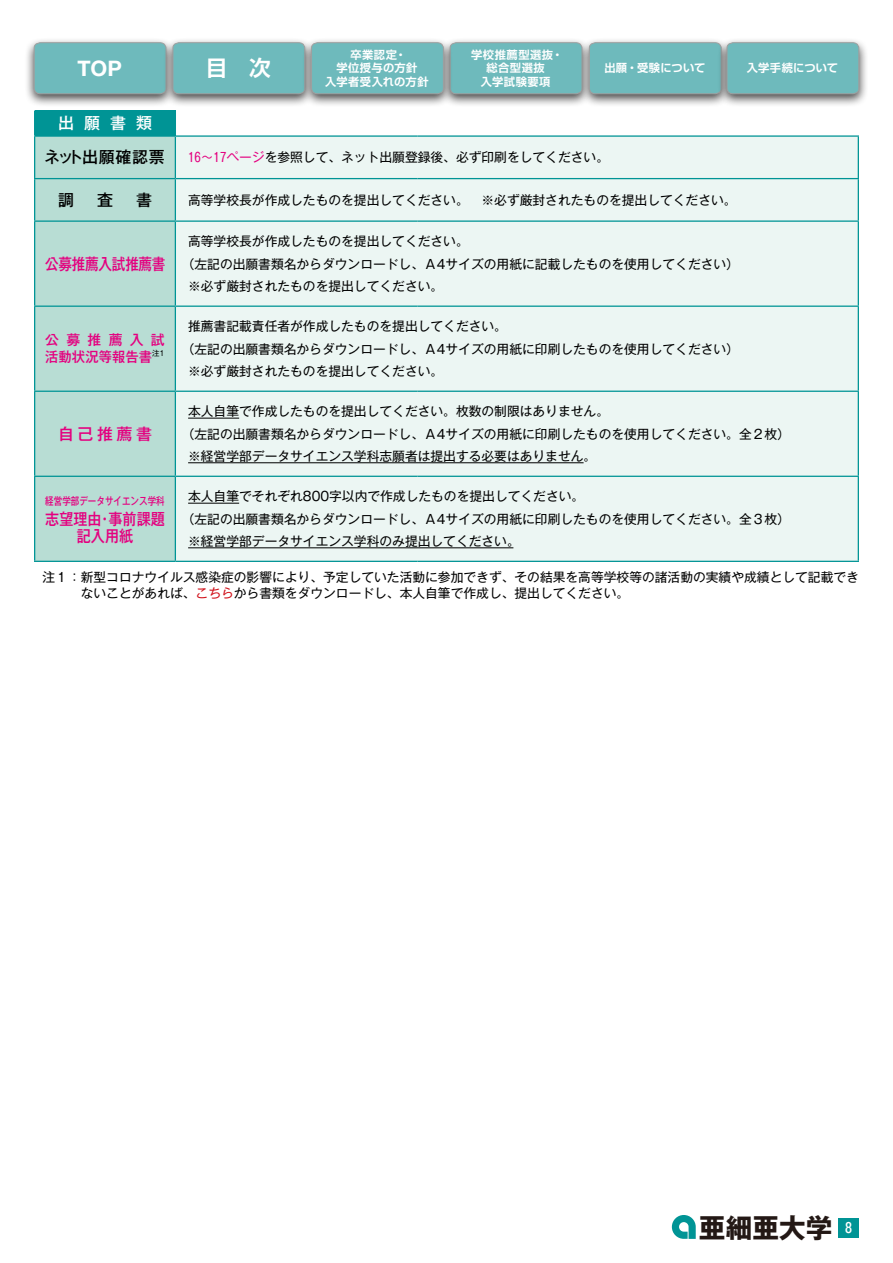
<style>
.page{position:relative;width:893px;height:1263px;background:#fff}
.page>*{position:absolute;margin:0;border:0;box-sizing:border-box;transform-origin:0 0}
.t1{font:700 26.7px "Gothic MB101 Pr 6";color:#231815}
.t2{font:700 21.45px "Helvetica Neue LT Std";color:#fff}
.t3{font:700 21.45px "Shin Go Pr 6 De";color:#fff}
.t4{font:500 15.9px/17px "Gothic MB101 Pr 6 N";color:#e4007f;text-align:center;scale:.88 1}
.t5{font:500 15.9px "Gothic MB101 Pr 6 N";letter-spacing:.045em;color:#000}
.t6{font:500 15.9px "Gothic MB101 Pr 6 N";color:#e4007f;scale:.85 1}
.t7{font:500 15.9px "Gothic MB101 Pr 6 N";color:#e4007f}
.t8{font:500 15.9px "Gothic MB101 Pr 6 N";color:#fff}
.t9{font:500 13.8px/17px "Gothic MB101 Pr 6 N";letter-spacing:.015em;color:#e4007f}
.t10{font:12.75px/15.9px "Gothic MB101 Pr 6 N";color:#000}
.t11{font:700 11.1px/13.6px "Shin Go Pr 6 De";letter-spacing:.04em;color:#fff;text-align:center}
.t12{font:700 11.1px "Shin Go Pr 6 De";letter-spacing:.015em;color:#fff}
.t13{font:700 11.1px "Shin Go Pr 6 De";letter-spacing:.01em;color:#fff}
.t14{font:500 10.65px "Gothic MB101 Pr 6 N";letter-spacing:.005em;color:#e4007f;scale:.8 1}
.t15{font:7.5px "Gothic MB101 Pr 6 N";color:#000}
.s1{color:#e4007f}
.s2{color:#d0121b}
</style>
<div class="page">
<svg style="left:672px;top:1215px;width:24px;height:24px"></svg>
<div style="left:838px;top:1218px;width:21px;height:20px;background:#009495"></div>
<div style="left:25px;top:37px;width:150px;height:71px;background:#000;opacity:.75"></div>
<div style="left:34px;top:42px;width:129px;height:52px;background:#6ebabc"></div>
<div style="left:441px;top:37px;width:150px;height:71px;background:#000;opacity:.75"></div>
<div style="left:453px;top:42px;width:127px;height:52px;background:#6ebabc"></div>
<div style="left:163px;top:37px;width:151px;height:71px;background:#000;opacity:.75"></div>
<div style="left:173px;top:42px;width:129px;height:52px;background:#6ebabc"></div>
<div style="left:302px;top:37px;width:151px;height:71px;background:#000;opacity:.75"></div>
<svg style="left:311px;top:42px;width:133px;height:52px;background:#70b8ba"></svg>
<div style="left:580px;top:37px;width:151px;height:71px;background:#000;opacity:.75"></div>
<div style="left:589px;top:42px;width:128px;height:52px;background:#6ebabc"></div>
<div style="left:717px;top:37px;width:151px;height:71px;background:#000;opacity:.75"></div>
<svg style="left:727px;top:42px;width:132px;height:52px;background:#70b8ba"></svg>
<div style="left:35px;top:111px;width:140px;height:25px;background:#009495"></div>
<svg style="left:35px;top:137px;width:140px;height:424px;background:#b1dad1"></svg>
<div style="left:176px;top:137px;width:682px;height:424px;background:#ecf6f3"></div>
<svg style="left:34px;top:111px;width:1px;height:24px"></svg>
<svg style="left:175px;top:111px;width:1px;height:24px"></svg>
<hr style="left:34px;top:135px;width:141px;height:2px;background:#009495">
<hr style="left:34px;top:137px;width:1px;height:41px;background:#009495">
<hr style="left:175px;top:135px;width:242px;height:2px;background:#009495">
<hr style="left:175px;top:137px;width:1px;height:41px;background:#009495">
<hr style="left:417px;top:135px;width:442px;height:2px;background:#009495">
<hr style="left:858px;top:137px;width:1px;height:41px;background:#009495">
<hr style="left:34px;top:178px;width:141px;height:1px;background:#009495">
<hr style="left:34px;top:179px;width:1px;height:41px;background:#009495">
<hr style="left:175px;top:178px;width:242px;height:1px;background:#009495">
<hr style="left:175px;top:179px;width:1px;height:41px;background:#009495">
<hr style="left:417px;top:178px;width:442px;height:1px;background:#009495">
<hr style="left:858px;top:179px;width:1px;height:41px;background:#009495">
<hr style="left:34px;top:220px;width:141px;height:2px;background:#009495">
<hr style="left:34px;top:222px;width:1px;height:84px;background:#009495">
<hr style="left:175px;top:220px;width:242px;height:2px;background:#009495">
<hr style="left:175px;top:222px;width:1px;height:84px;background:#009495">
<hr style="left:417px;top:220px;width:442px;height:2px;background:#009495">
<hr style="left:858px;top:222px;width:1px;height:84px;background:#009495">
<hr style="left:34px;top:306px;width:141px;height:1px;background:#009495">
<hr style="left:34px;top:307px;width:1px;height:84px;background:#009495">
<hr style="left:175px;top:306px;width:242px;height:1px;background:#009495">
<hr style="left:175px;top:307px;width:1px;height:84px;background:#009495">
<hr style="left:417px;top:306px;width:442px;height:1px;background:#009495">
<hr style="left:858px;top:307px;width:1px;height:84px;background:#009495">
<hr style="left:34px;top:391px;width:141px;height:1px;background:#009495">
<hr style="left:34px;top:392px;width:1px;height:84px;background:#009495">
<hr style="left:175px;top:391px;width:242px;height:1px;background:#009495">
<hr style="left:175px;top:392px;width:1px;height:84px;background:#009495">
<hr style="left:417px;top:391px;width:442px;height:1px;background:#009495">
<hr style="left:858px;top:392px;width:1px;height:84px;background:#009495">
<hr style="left:34px;top:476px;width:141px;height:1px;background:#009495">
<hr style="left:34px;top:477px;width:1px;height:84px;background:#009495">
<hr style="left:175px;top:476px;width:242px;height:1px;background:#009495">
<hr style="left:175px;top:477px;width:1px;height:84px;background:#009495">
<hr style="left:417px;top:476px;width:442px;height:1px;background:#009495">
<hr style="left:858px;top:477px;width:1px;height:84px;background:#009495">
<hr style="left:34px;top:561px;width:141px;height:1px;background:#009495">
<hr style="left:175px;top:561px;width:242px;height:1px;background:#009495">
<hr style="left:417px;top:561px;width:442px;height:1px;background:#009495">
<hr style="left:188px;top:418px;width:51px;height:1px;background:#000">
<hr style="left:188px;top:462px;width:396px;height:1px;background:#000">
<hr style="left:188px;top:503px;width:51px;height:1px;background:#000">
<hr style="left:188px;top:547px;width:325px;height:1px;background:#000">
<h2 class="t2" style="left:77px;top:55px;width:46px">TOP</h2>
<p class="t11" style="left:471px;top:47px;width:93px">学校推薦型選抜・総合型選抜</p>
<p class="t11" style="left:325px;top:47px;width:105px">卒業認定・<br>学位授与の方針<br>入学者受入れの方針</p>
<h2 class="t3" style="left:206px;top:51px;width:66px">目　次</h2>
<p class="t11" style="left:481px;top:75px;width:71px">入学試験要項</p>
<p class="t12" style="left:604px;top:59px;width:102px">出願・受験について</p>
<p class="t13" style="left:747px;top:59px;width:93px">入学手続について</p>
<p class="t8" style="left:58px;top:110px;width:95px">出願書類</p>
<p class="t5" style="left:44px;top:144px;width:122px">ネット出願確認票</p>
<p class="t10" style="left:188px;top:148px;width:422px"><span class="s1">16〜17ページ</span>を参照して、ネット出願登録後、必ず印刷をしてください。</p>
<p class="t5" style="left:58px;top:187px;width:17px">調</p>
<p class="t5" style="left:97px;top:187px;width:17px">査</p>
<p class="t5" style="left:136px;top:187px;width:17px">書</p>
<p class="t10" style="left:188px;top:191px;width:550px">高等学校長が作成したものを提出してください。　※必ず厳封されたものを提出してください。</p>
<p class="t6" style="left:45px;top:250px;width:143px">公募推薦入試推薦書</p>
<p class="t9" style="left:45px;top:331px;width:121px">公募推薦入試活動状況等報告書</p>
<p class="t15" style="left:152px;top:347px;width:14px">注1</p>
<p class="t7" style="left:58px;top:421px;width:95px">自己推薦書</p>
<p class="t10" style="left:188px;top:232px;width:282px">高等学校長が作成したものを提出してください。</p>
<p class="t10" style="left:182px;top:255px;width:559px">（左記の出願書類名からダウンロードし、Ａ4サイズの用紙に記載したものを使用してください）</p>
<p class="t10" style="left:188px;top:277px;width:257px">※必ず厳封されたものを提出してください。</p>
<p class="t10" style="left:188px;top:318px;width:320px">推薦書記載責任者が作成したものを提出してください。</p>
<p class="t10" style="left:182px;top:340px;width:559px">（左記の出願書類名からダウンロードし、Ａ4サイズの用紙に印刷したものを使用してください）</p>
<p class="t10" style="left:188px;top:362px;width:257px">※必ず厳封されたものを提出してください。</p>
<p class="t10" style="left:188px;top:403px;width:422px">本人自筆で作成したものを提出してください。枚数の制限はありません。</p>
<p class="t10" style="left:182px;top:425px;width:610px">（左記の出願書類名からダウンロードし、Ａ4サイズの用紙に印刷したものを使用してください。全２枚）</p>
<p class="t10" style="left:188px;top:447px;width:410px">※経営学部データサイエンス学科志願者は提出する必要はありません。</p>
<p class="t10" style="left:188px;top:488px;width:398px">本人自筆でそれぞれ800字以内で作成したものを提出してください。</p>
<p class="t10" style="left:182px;top:510px;width:610px">（左記の出願書類名からダウンロードし、Ａ4サイズの用紙に印刷したものを使用してください。全３枚）</p>
<p class="t10" style="left:188px;top:532px;width:333px">※経営学部データサイエンス学科のみ提出してください。</p>
<p class="t10" style="left:81px;top:568px;width:780px;text-indent:-38px">注１：新型コロナウイルス感染症の影響により、予定していた活動に参加できず、その結果を高等学校等の諸活動の実績や成績として記載できないことがあれば、<span class="s2">こちら</span>から書類をダウンロードし、本人自筆で作成し、提出してください。</p>
<p class="t14" style="left:45px;top:492px;width:151px">経営学部データサイエンス学科</p>
<p class="t4" style="left:45px;top:509px;width:137px">志望理由・事前課題記入用紙</p>
<h1 class="t1" style="left:699px;top:1205px;width:155px">亜細亜大学 <sup>8</sup></h1>
</div>
